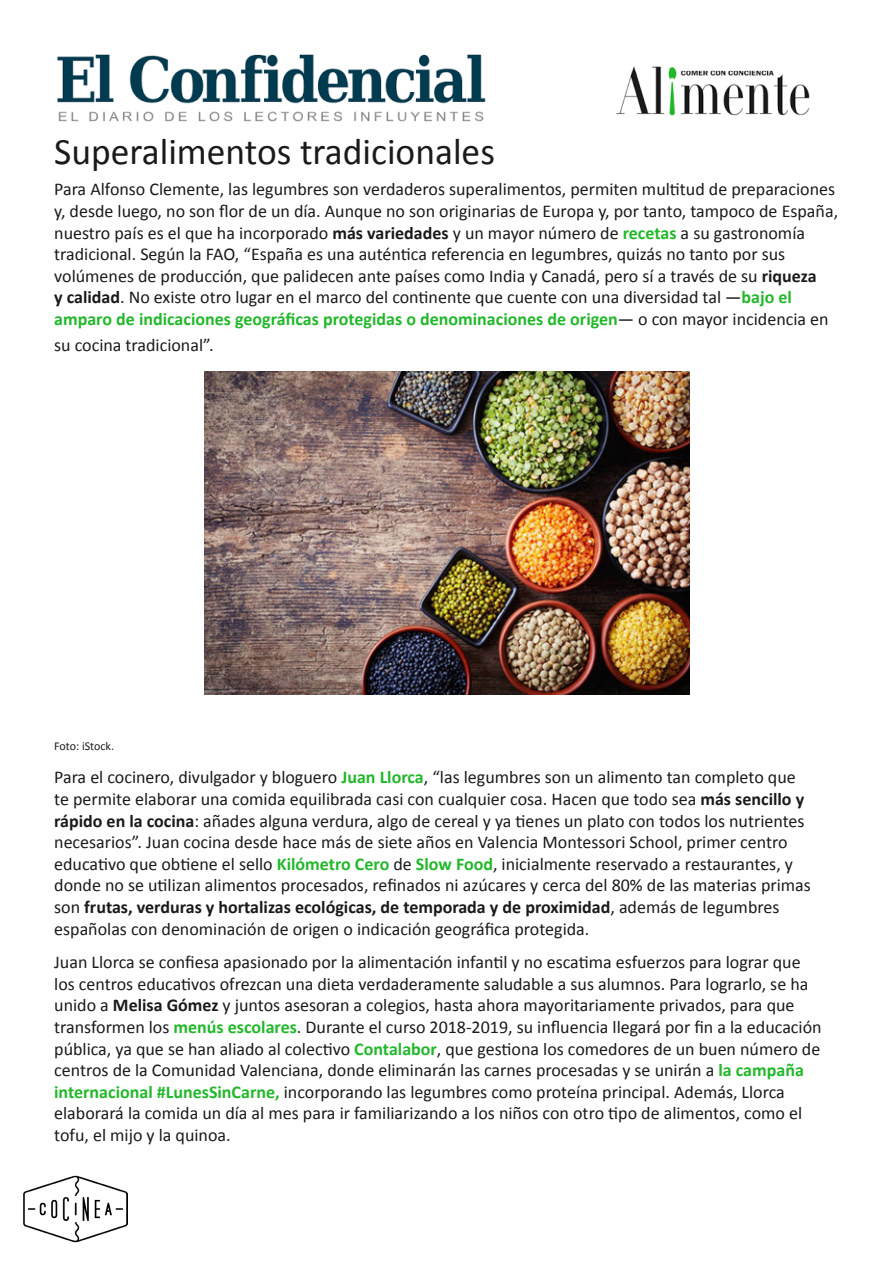
<style>
.page{position:relative;width:893px;height:1263px;background:#fff}
.page>*{position:absolute;margin:0;border:0;box-sizing:border-box;transform-origin:0 0}
.t1{font:37.5px "Calibri";color:#1a1a1a}
.t2{font:18px/21.6px "Calibri";color:#1a1a1a}
.t3{font:12px "Calibri";color:#1a1a1a}
.s1{font-weight:700}
.s2{font-weight:700;color:#22b82a}
</style>
<div class="page">
<img style="left:23px;top:1175px;width:105px;height:68px">
<img style="left:616px;top:66px;width:194px;height:50px">
<img style="left:57px;top:54px;width:428px;height:68px">
<img style="left:204px;top:372px;width:485px;height:323px">
<p class="t1" style="left:54px;top:128px;width:442px">Superalimentos tradicionales</p>
<p class="t2" style="left:54px;top:179px;width:785px">Para Alfonso Clemente, las legumbres son verdaderos superalimentos, permiten multitud de preparaciones y, desde luego, no son flor de un día. Aunque no son originarias de Europa y, por tanto, tampoco de España, nuestro país es el que ha incorporado <span class="s1">más variedades</span> y un mayor número de <span class="s2">recetas</span> a su gastronomía tradicional. Según la FAO, “España es una auténtica referencia en legumbres, quizás no tanto por sus volúmenes de producción, que palidecen ante países como India y Canadá, pero sí a través de su <span class="s1">riqueza<br>y calidad</span>. No existe otro lugar en el marco del continente que cuente con una diversidad tal —<span class="s2">bajo el amparo de indicaciones geográficas protegidas o denominaciones de origen</span>— o con mayor incidencia en</p>
<p class="t2" style="left:54px;top:334px;width:161px">su cocina tradicional”.</p>
<p class="t3" style="left:54px;top:738px;width:61px">Foto: iStock.</p>
<p class="t2" style="left:54px;top:767px;width:758px">Para el cocinero, divulgador y bloguero <span class="s2">Juan Llorca</span>, “las legumbres son un alimento tan completo que te permite elaborar una comida equilibrada casi con cualquier cosa. Hacen que todo sea <span class="s1">más sencillo y rápido en la cocina</span>: añades alguna verdura, algo de cereal y ya tienes un plato con todos los nutrientes necesarios”. Juan cocina desde hace más de siete años en Valencia Montessori School, primer centro educativo que obtiene el sello <span class="s2">Kilómetro Cero</span> de <span class="s2">Slow Food</span>, inicialmente reservado a restaurantes, y donde no se utilizan alimentos procesados, refinados ni azúcares y cerca del 80% de las materias primas son <span class="s1">frutas, verduras y hortalizas ecológicas, de temporada y de proximidad</span>, además de legumbres españolas con denominación de origen o indicación geográfica protegida.</p>
<p class="t2" style="left:54px;top:951px;width:769px">Juan Llorca se confiesa apasionado por la alimentación infantil y no escatima esfuerzos para lograr que los centros educativos ofrezcan una dieta verdaderamente saludable a sus alumnos. Para lograrlo, se ha unido a <span class="s1">Melisa Gómez</span> y juntos asesoran a colegios, hasta ahora mayoritariamente privados, para que transformen los <span class="s2">menús escolares</span>. Durante el curso 2018-2019, su influencia llegará por fin a la educación pública, ya que se han aliado al colectivo <span class="s2">Contalabor</span>, que gestiona los comedores de un buen número de centros de la Comunidad Valenciana, donde eliminarán las carnes procesadas y se unirán a <span class="s2">la campaña internacional #LunesSinCarne,</span> incorporando las legumbres como proteína principal. Además, Llorca elaborará la comida un día al mes para ir familiarizando a los niños con otro tipo de alimentos, como el tofu, el mijo y la quinoa.</p>
</div>
